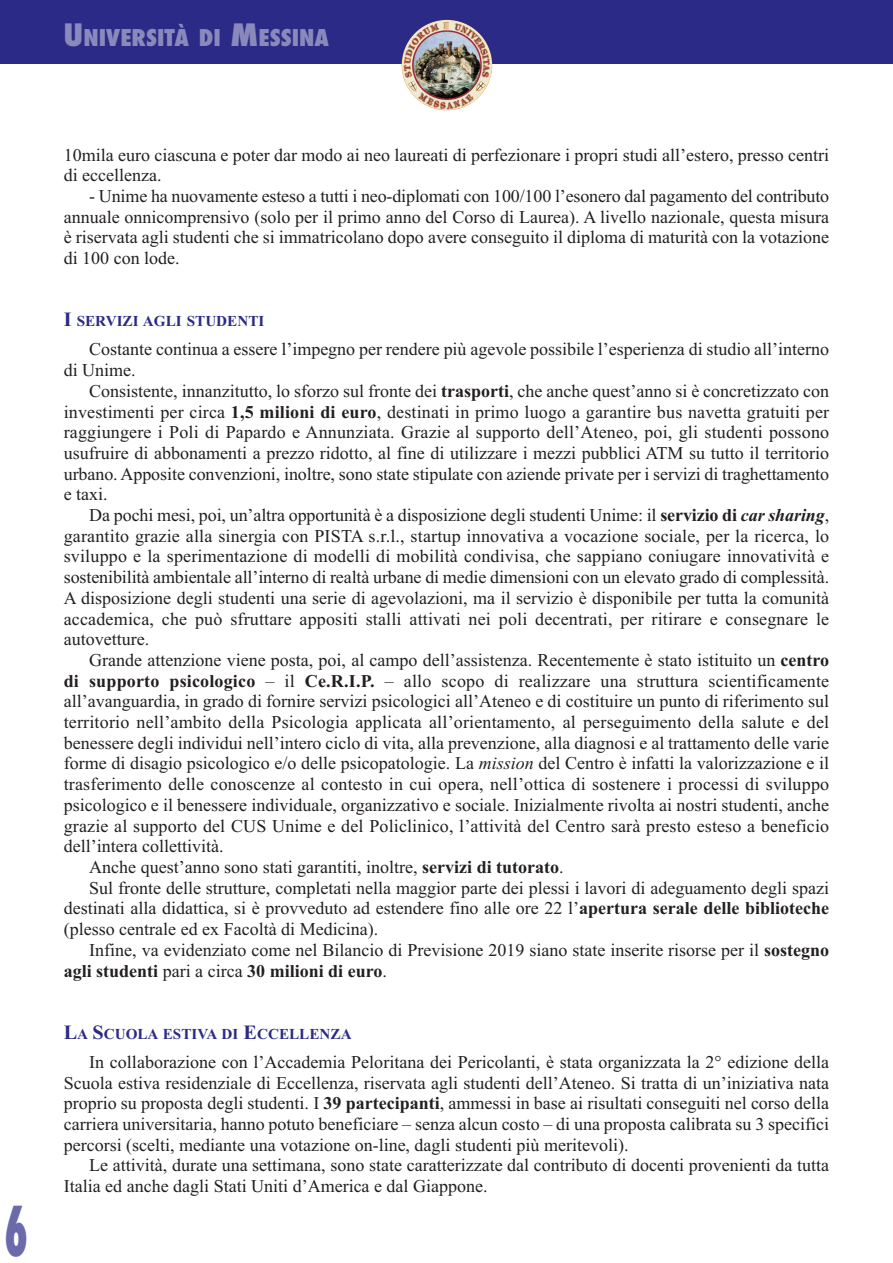
<style>
.page{position:relative;width:893px;height:1263px;background:#fff}
.page>*{position:absolute;margin:0;border:0;box-sizing:border-box;transform-origin:0 0}
.t1{font:800 condensed 66.75px "Futura";color:rgb(43 42 134/.7);scale:.6 1}
.t2{font:800 condensed 22.5px "Futura";color:rgb(255 255 255/.45);scale:1.07 1}
.t3{font:18px/20.7px "Times New Roman";color:#231f20;text-align:justify}
.t4{font:700 18px "Times New Roman";color:#231f20}
.t5{font:700 15.15px "Times New Roman";color:#2b2a86}
.s1{font-size:30px}
.s2{font-size:20.25px}
.s3{font-weight:700}
.s4{font-weight:700;font-style:italic}
.s5{font-style:italic}
.s6{font-weight:400}
</style>
<div class="page">
<div style="left:0;top:0;width:893px;height:64px;background:#2b2a86"></div>
<img style="left:402px;top:20px;width:90px;height:90px;border-radius:50%">
<p class="t2" style="left:64px;top:25px;width:250px"><span class="s1">U</span>NIVERSITÀ DI <span class="s1">M</span>ESSINA</p>
<h1 class="t1" style="left:4px;top:1193px;width:42px">6</h1>
<p class="t3" style="left:64px;top:144px;width:767px">10mila euro ciascuna e poter dar modo ai neo laureati di perfezionare i propri studi all’estero, presso centri di eccellenza.</p>
<p class="t3" style="left:64px;top:185px;width:767px;text-indent:26px">- Unime ha nuovamente esteso a tutti i neo-diplomati con 100/100 l’esonero dal pagamento del contributo annuale onnicomprensivo (solo per il primo anno del Corso di Laurea). A livello nazionale, questa misura è riservata agli studenti che si immatricolano dopo avere conseguito il diploma di maturità con la votazione di 100 con lode.</p>
<p class="t5" style="left:64px;top:312px;width:202px"><span class="s2">I</span> SERVIZI AGLI STUDENTI</p>
<p class="t3" style="left:64px;top:339px;width:767px;text-indent:25px">Costante continua a essere l’impegno per rendere più agevole possibile l’esperienza di studio all’interno di Unime.</p>
<p class="t3" style="left:64px;top:380px;width:767px;text-indent:26px">Consistente, innanzitutto, lo sforzo sul fronte dei <span class="s3">trasporti</span>, che anche quest’anno si è concretizzato con investimenti per circa <span class="s3">1,5 milioni di euro</span>, destinati in primo luogo a garantire bus navetta gratuiti per raggiungere i Poli di Papardo e Annunziata. Grazie al supporto dell’Ateneo, poi, gli studenti possono usufruire di abbonamenti a prezzo ridotto, al fine di utilizzare i mezzi pubblici ATM su tutto il territorio urbano. Apposite convenzioni, inoltre, sono state stipulate con aziende private per i servizi di traghettamento e taxi.</p>
<p class="t3" style="left:64px;top:504px;width:767px;text-indent:26px">Da pochi mesi, poi, un’altra opportunità è a disposizione degli studenti Unime: il <span class="s3">servizio di</span> <span class="s4">car sharing</span>, garantito grazie alla sinergia con PISTA s.r.l., startup innovativa a vocazione sociale, per la ricerca, lo sviluppo e la sperimentazione di modelli di mobilità condivisa, che sappiano coniugare innovatività e sostenibilità ambientale all’interno di realtà urbane di medie dimensioni con un elevato grado di complessità.<br>A disposizione degli studenti una serie di agevolazioni, ma il servizio è disponibile per tutta la comunità accademica, che può sfruttare appositi stalli attivati nei poli decentrati, per ritirare e consegnare le autovetture.</p>
<p class="t3" style="left:89px;top:649px;width:741px">Grande attenzione viene posta, poi, al campo dell’assistenza. Recentemente è stato istituito un <span class="s3">centro</span></p>
<p class="t3" style="left:64px;top:670px;width:767px"><span class="s3">di supporto psicologico</span> – il <span class="s3">Ce.R.I.P.</span> – allo scopo di realizzare una struttura scientificamente</p>
<p class="t3" style="left:64px;top:691px;width:767px">all’avanguardia, in grado di fornire servizi psicologici all’Ateneo e di costituire un punto di riferimento sul</p>
<p class="t3" style="left:64px;top:711px;width:767px">territorio nell’ambito della Psicologia applicata all’orientamento, al perseguimento della salute e del</p>
<p class="t3" style="left:64px;top:732px;width:767px">benessere degli individui nell’intero ciclo di vita, alla prevenzione, alla diagnosi e al trattamento delle varie</p>
<p class="t3" style="left:64px;top:753px;width:767px">forme di disagio psicologico e/o delle psicopatologie. La <span class="s5">mission</span> del Centro è infatti la valorizzazione e il</p>
<p class="t3" style="left:64px;top:774px;width:767px">trasferimento delle conoscenze al contesto in cui opera, nell’ottica di sostenere i processi di sviluppo</p>
<p class="t3" style="left:64px;top:794px;width:767px">psicologico e il benessere individuale, organizzativo e sociale. Inizialmente rivolta ai nostri studenti, anche</p>
<p class="t3" style="left:64px;top:815px;width:767px">grazie al supporto del CUS Unime e del Policlinico, l’attività del Centro sarà presto esteso a beneficio</p>
<p class="t3" style="left:64px;top:836px;width:161px">dell’intera collettività.</p>
<p class="t3" style="left:89px;top:856px;width:476px">Anche quest’anno sono stati garantiti, inoltre, <span class="s3">servizi di tutorato</span>.</p>
<p class="t3" style="left:89px;top:877px;width:741px">Sul fronte delle strutture, completati nella maggior parte dei plessi i lavori di adeguamento degli spazi</p>
<p class="t3" style="left:64px;top:898px;width:767px">destinati alla didattica, si è provveduto ad estendere fino alle ore 22 l’<span class="s3">apertura serale delle biblioteche</span></p>
<p class="t3" style="left:64px;top:918px;width:316px">(plesso centrale ed ex Facoltà di Medicina).</p>
<p class="t3" style="left:89px;top:939px;width:741px">Infine, va evidenziato come nel Bilancio di Previsione 2019 siano state inserite risorse per il <span class="s3">sostegno</span></p>
<p class="t4" style="left:64px;top:960px;width:325px">agli studenti <span class="s6">pari a circa</span> 30 milioni di euro<span class="s6">.</span></p>
<p class="t5" style="left:64px;top:1024px;width:289px"><span class="s2">L</span>A <span class="s2">S</span>CUOLA ESTIVA DI <span class="s2">E</span>CCELLENZA</p>
<p class="t3" style="left:64px;top:1051px;width:767px;text-indent:26px">In collaborazione con l’Accademia Peloritana dei Pericolanti, è stata organizzata la 2° edizione della Scuola estiva residenziale di Eccellenza, riservata agli studenti dell’Ateneo. Si tratta di un’iniziativa nata proprio su proposta degli studenti. I <span class="s3">39 partecipanti</span>, ammessi in base ai risultati conseguiti nel corso della carriera universitaria, hanno potuto beneficiare – senza alcun costo – di una proposta calibrata su 3 specifici percorsi (scelti, mediante una votazione on-line, dagli studenti più meritevoli).</p>
<p class="t3" style="left:64px;top:1155px;width:767px;text-indent:26px">Le attività, durate una settimana, sono state caratterizzate dal contributo di docenti provenienti da tutta<br>Italia ed anche dagli Stati Uniti d’America e dal Giappone.</p>
</div>
